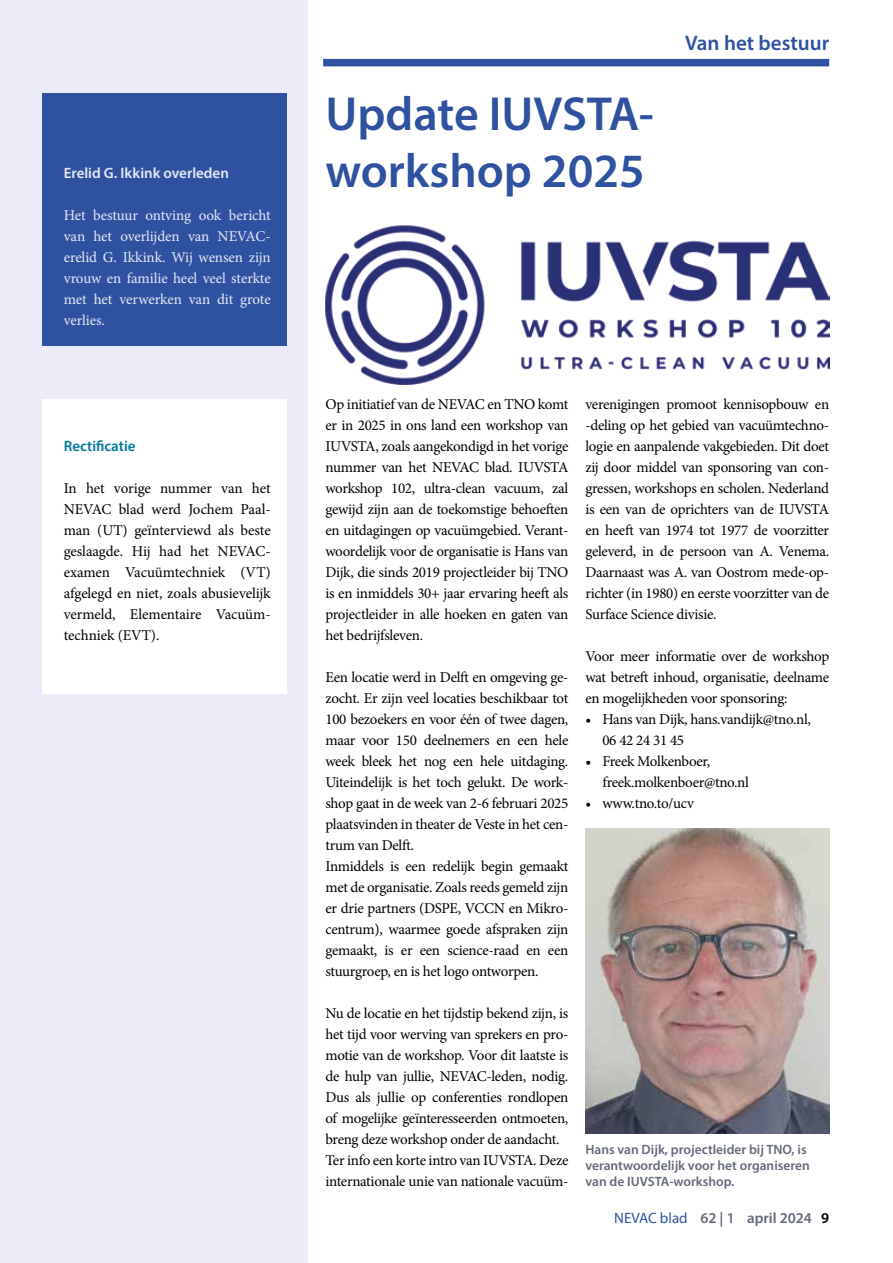
<style>
.page{position:relative;width:893px;height:1263px;background:#fff}
.page>*{position:absolute;margin:0;border:0;box-sizing:border-box;transform-origin:0 0}
.t1{font:600 48px "Myriad Pro";color:#2f52a0}
.t2{font:600 21px "Myriad Pro";color:#2f52a0}
.t3{font:15px/21px "Minion Pro";letter-spacing:-.02em;color:#000;text-align:justify}
.t4{font:15px/21px "Minion Pro";letter-spacing:-.01em;color:#e3eaf6;text-align:justify}
.t5{font:600 15px "Myriad Pro";color:#656a7a}
.t6{font:600 15px "Myriad Pro";color:#e3eaf6}
.t7{font:600 15px "Myriad Pro";color:#0079a1}
.t8{font:600 13.5px/16.2px "Myriad Pro";color:#656a7a}
.s1{font-weight:400;color:#2f52a0}
.s2{color:#000}
</style>
<div class="page">
<div style="left:0;top:0;width:308px;height:1263px;background:#ebecf7"></div>
<div style="left:43px;top:94px;width:244px;height:252px;background:#2f52a0"></div>
<div style="left:43px;top:399px;width:244px;height:294px;background:#fff"></div>
<div style="left:323px;top:59px;width:506px;height:7px;background:#2f52a0"></div>
<img style="left:325px;top:225px;width:504px;height:159px">
<img style="left:585px;top:829px;width:244px;height:304px">
<p class="t6" style="left:64px;top:163px;width:167px">Erelid G. Ikkink overleden</p>
<p class="t4" style="left:64px;top:204px;width:208px">Het bestuur ontving ook bericht van het overlijden van NEVAC&shy;erelid G. Ikkink. Wij wensen zijn vrouw en familie heel veel sterkte met het verwerken van dit grote verlies.</p>
<p class="t7" style="left:64px;top:436px;width:73px">Rectificatie</p>
<p class="t3" style="left:64px;top:477px;width:208px">In het vorige nummer van het NEVAC blad werd Jochem Paal&shy;man (UT) geïnterviewd als beste geslaagde. Hij had het NEVAC&shy;examen Vacuümtechniek (VT) afgelegd en niet, zoals abusievelijk vermeld, Elementaire Vacuüm&shy;techniek (EVT).</p>
<h1 class="t1" style="left:325px;top:83px;width:330px">Update IUVSTA-</h1>
<h1 class="t1" style="left:325px;top:140px;width:321px">workshop 2025</h1>
<h2 class="t2" style="left:685px;top:30px;width:146px">Van het bestuur</h2>
<p class="t3" style="left:325px;top:393px;width:244px">Op initiatief van de NEVAC en TNO komt er in 2025 in ons land een workshop van IUVSTA, zoals aangekondigd in het vorige nummer van het NEVAC blad. IUVSTA workshop 102, ultra-clean vacuum, zal gewijd zijn aan de toekomstige behoeften en uitdagingen op vacuümgebied. Verant&shy;woordelijk voor de organisatie is Hans van Dijk, die sinds 2019 projectleider bij TNO is en inmiddels 30+ jaar ervaring heeft als projectleider in alle hoeken en gaten van het bedrijfsleven.</p>
<p class="t3" style="left:325px;top:666px;width:244px;text-align:left">Een locatie werd in Delft en omgeving ge&shy;zocht. Er zijn veel locaties beschikbaar tot 100 bezoekers en voor één of twee dagen, maar voor 150 deelnemers en een hele week bleek het nog een hele uitdaging.<br>Uiteindelijk is het toch gelukt. De work&shy;shop gaat in de week van 2-6 februari 2025 plaatsvinden in theater de Veste in het cen&shy;trum van Delft.<br>Inmiddels is een redelijk begin gemaakt met de organisatie. Zoals reeds gemeld zijn er drie partners (DSPE, VCCN en Mikro&shy;centrum), waarmee goede afspraken zijn gemaakt, is er een science-raad en een stuurgroep, en is het logo ontworpen.</p>
<p class="t3" style="left:325px;top:1002px;width:244px;text-align:left">Nu de locatie en het tijdstip bekend zijn, is het tijd voor werving van sprekers en pro&shy;motie van de workshop. Voor dit laatste is de hulp van jullie, NEVAC-leden, nodig.<br>Dus als jullie op conferenties rondlopen of mogelijke geïnteresseerden ontmoeten, breng deze workshop onder de aandacht.<br>Ter info een korte intro van IUVSTA. Deze internationale unie van nationale vacuüm-</p>
<p class="t3" style="left:585px;top:393px;width:245px">verenigingen promoot kennisopbouw en -deling op het gebied van vacuümtechno&shy;logie en aanpalende vakgebieden. Dit doet zij door middel van sponsoring van con&shy;gressen, workshops en scholen. Nederland is een van de oprichters van de IUVSTA en heeft van 1974 tot 1977 de voorzitter geleverd, in de persoon van A. Venema.<br>Daarnaast was A. van Oostrom mede-op&shy;richter (in 1980) en eerste voorzitter van de Surface Science divisie.</p>
<p class="t3" style="left:585px;top:645px;width:245px">Voor meer informatie over de workshop wat betreft inhoud, organisatie, deelname en mogelijkheden voor sponsoring:</p>
<p class="t3" style="left:602px;top:708px;width:210px;text-indent:-17px">• Hans van Dijk, hans.vandijk@tno.nl,<br>06 42 24 31 45</p>
<p class="t3" style="left:602px;top:750px;width:148px;text-indent:-17px">• Freek Molkenboer, freek.molkenboer@tno.nl</p>
<p class="t3" style="left:585px;top:792px;width:110px">• www.tno.to/ucv</p>
<p class="t8" style="left:585px;top:1141px;width:226px">Hans van Dijk, projectleider bij TNO, is verantwoordelijk voor het organiseren van de IUVSTA-workshop.</p>
<p class="t5" style="left:614px;top:1208px;width:216px"><span class="s1">NEVAC blad</span> 62 | 1 april 2024 <span class="s2">9</span></p>
</div>
